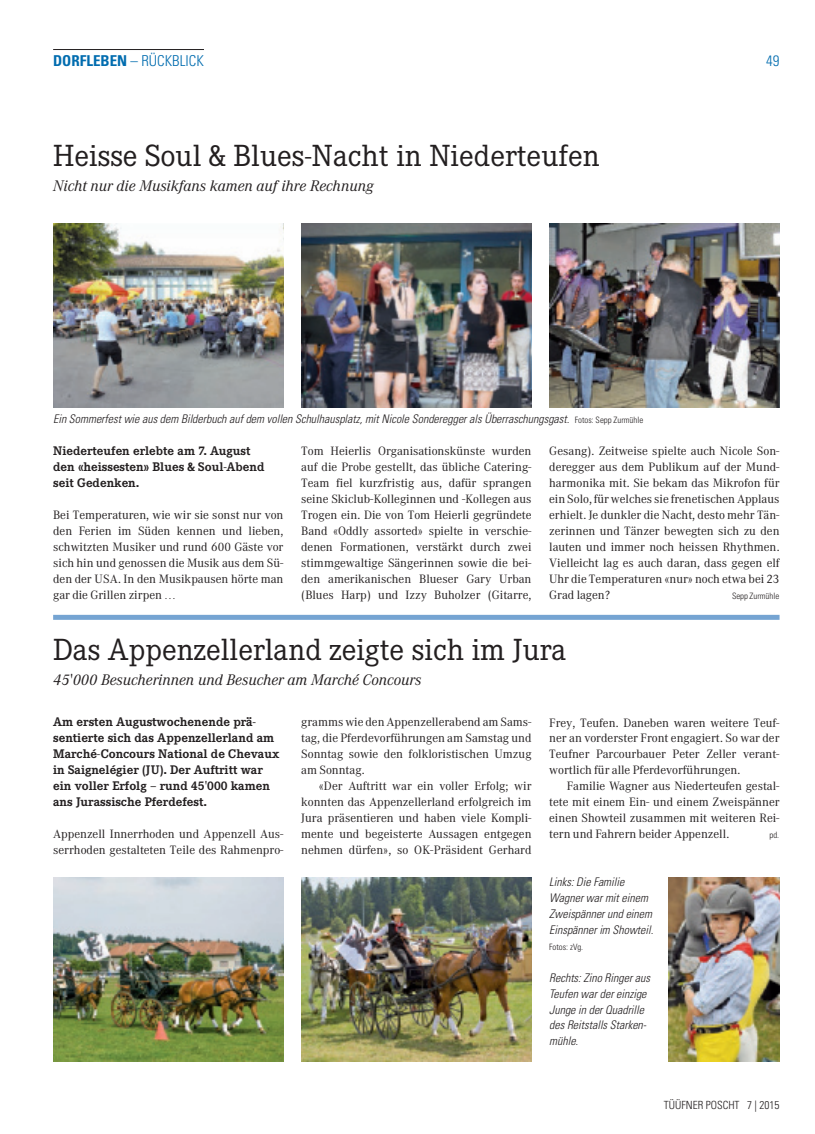
<style>
.page{position:relative;width:815px;height:1134px;background:#fff}
.page>*{position:absolute;margin:0;border:0;box-sizing:border-box;transform-origin:0 0}
.t1{font:30px "Corporate EBQ";color:#231f20}
.t2{font:italic 15px "Corporate ABQ";color:#231f20}
.t3{font:300 condensed 15px "Univers LT Std";color:#006caf}
.t4{font:700 12.25px/16px "Corporate EBQ";color:#231f20}
.t5{font:11.88px/16px "Corporate ABQ";color:#231f20;text-align:justify}
.t6{font:italic 300 condensed 11.88px/16px "Univers LT Std";color:#231f20}
.t7{font:300 condensed 11.25px "Univers LT Std";color:#231f20}
.t8{font:300 condensed 8.75px "Univers LT Std";color:#231f20}
.s1{font-weight:700}
.s2{font-style:normal;font-size:8.75px}
</style>
<div class="page">
<hr style="left:53px;top:49px;width:151px;height:1px;background:#231f20">
<div style="left:53px;top:615px;width:727px;height:5px;background:#75a4d2"></div>
<img style="left:53px;top:877px;width:230px;height:184px">
<img style="left:301px;top:877px;width:230px;height:184px">
<img style="left:669px;top:877px;width:111px;height:184px">
<img style="left:301px;top:223px;width:230px;height:184px">
<img style="left:549px;top:223px;width:231px;height:184px">
<img style="left:53px;top:223px;width:230px;height:184px">
<p class="t3" style="left:53px;top:51px;width:152px"><span class="s1">DORFLEBEN</span> – RÜCKBLICK</p>
<h1 class="t1" style="left:53px;top:138px;width:548px">Heisse Soul &amp; Blues-Nacht in Niederteufen</h1>
<p class="t2" style="left:53px;top:176px;width:322px">Nicht nur die Musikfans kamen auf ihre Rechnung</p>
<p class="t3" style="left:766px;top:51px;width:15px">49</p>
<p class="t6" style="left:53px;top:411px;width:592px">Ein Sommerfest wie aus dem Bilderbuch auf dem vollen Schulhausplatz, mit Nicole Sonderegger als Überraschungsgast. <span class="s2">Fotos: Sepp Zurmühle</span></p>
<p class="t4" style="left:53px;top:443px;width:213px">Niederteufen erlebte am 7. August den «heissesten» Blues &amp; Soul-Abend seit Gedenken.</p>
<p class="t5" style="left:53px;top:507px;width:232px">Bei Temperaturen, wie wir sie sonst nur von den Ferien im Süden kennen und lieben, schwitzten Musiker und rund 600 Gäste vor sich hin und genossen die Musik aus dem Sü&shy;den der USA. In den Musikpausen hörte man gar die Grillen zirpen …</p>
<p class="t5" style="left:549px;top:443px;width:232px">Gesang). Zeitweise spielte auch Nicole Son&shy;deregger aus dem Publikum auf der Mund&shy;harmonika mit. Sie bekam das Mikrofon für ein Solo, für welches sie frenetischen Applaus erhielt. Je dunkler die Nacht, desto mehr Tän&shy;zerinnen und Tänzer bewegten sich zu den lauten und immer noch heissen Rhythmen.<br>Vielleicht lag es auch daran, dass gegen elf Uhr die Temperaturen «nur» noch etwa bei 23<br>Grad lagen?</p>
<p class="t5" style="left:301px;top:443px;width:232px">Tom Heierlis Organisationskünste wurden auf die Probe gestellt, das übliche Catering-Team fiel kurzfristig aus, dafür sprangen seine Skiclub-Kolleginnen und -Kollegen aus Trogen ein. Die von Tom Heierli gegründete Band «Oddly assorted» spielte in verschie&shy;denen Formationen, verstärkt durch zwei stimmgewaltige Sängerinnen sowie die bei&shy;den amerikanischen Blueser Gary Urban (Blues Harp) und Izzy Buholzer (Gitarre,</p>
<h1 class="t1" style="left:53px;top:632px;width:515px">Das Appenzellerland zeigte sich im Jura</h1>
<p class="t2" style="left:53px;top:671px;width:370px">45'000 Besucherinnen und Besucher am Marché Concours</p>
<p class="t8" style="left:732px;top:590px;width:49px">Sepp Zurmühle</p>
<p class="t4" style="left:53px;top:714px;width:227px">Am ersten Augustwochenende prä&shy;sentierte sich das Appenzellerland am Marché-Concours National de Chevaux in Saignelégier (JU). Der Auftritt war ein voller Erfolg – rund 45'000 kamen ans Jurassische Pferdefest.</p>
<p class="t5" style="left:53px;top:826px;width:232px">Appenzell Innerrhoden und Appenzell Aus&shy;serrhoden gestalteten Teile des Rahmenpro-</p>
<p class="t5" style="left:301px;top:714px;width:232px">gramms wie den Appenzellerabend am Sams&shy;tag, die Pferdevorführungen am Samstag und Sonntag sowie den folkloristischen Umzug am Sonntag.</p>
<p class="t5" style="left:301px;top:778px;width:232px;text-indent:18px">«Der Auftritt war ein voller Erfolg; wir konnten das Appenzellerland erfolgreich im Jura präsentieren und haben viele Kompli&shy;mente und begeisterte Aussagen entgegen nehmen dürfen», so OK-Präsident Gerhard</p>
<p class="t5" style="left:549px;top:714px;width:232px">Frey, Teufen. Daneben waren weitere Teuf&shy;ner an vorderster Front engagiert. So war der Teufner Parcourbauer Peter Zeller verant&shy;wortlich für alle Pferdevorführungen.</p>
<p class="t5" style="left:549px;top:778px;width:232px;text-indent:18px">Familie Wagner aus Niederteufen gestal&shy;tete mit einem Ein- und einem Zweispänner einen Showteil zusammen mit weiteren Rei&shy;tern und Fahrern beider Appenzell.</p>
<p class="t8" style="left:770px;top:830px;width:11px">pd.</p>
<p class="t6" style="left:549px;top:874px;width:106px">Links: Die Familie<br>Wagner war mit einem<br>Zweispänner und einem<br>Einspänner im Showteil.</p>
<p class="t8" style="left:549px;top:941px;width:36px">Fotos: zVg.</p>
<p class="t6" style="left:549px;top:969px;width:102px">Rechts: Zino Ringer aus<br>Teufen war der einzige<br>Junge in der Quadrille des Reitstalls Starken&shy;mühle.</p>
<p class="t7" style="left:664px;top:1098px;width:117px">TÜÜFNER POSCHT 7 | 2015</p>
</div>
